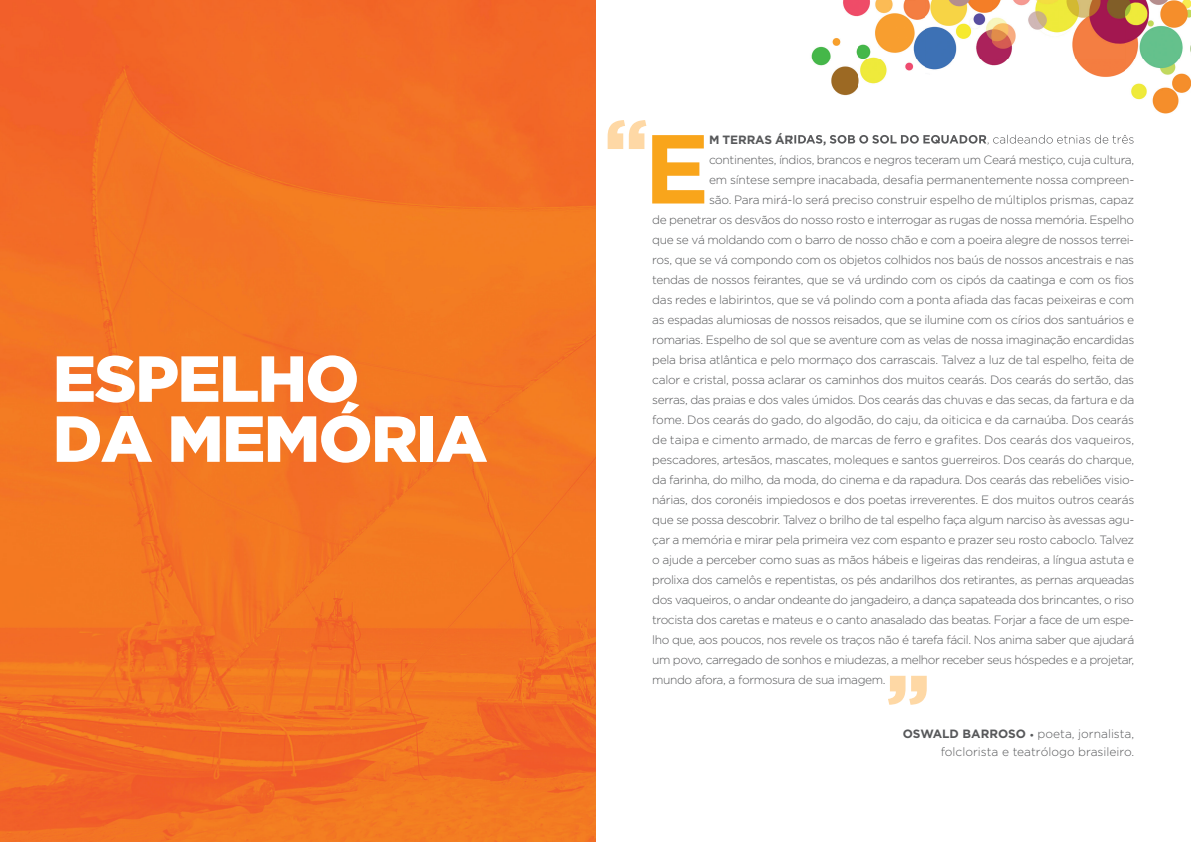
<style>
.page{position:relative;width:1191px;height:842px;background:#fff}
.page>*{position:absolute;margin:0;border:0;box-sizing:border-box;transform-origin:0 0}
.t1{font:900 80px "Gotham";color:#fed8a5}
.t2{font:900 65px/60px "Gotham";letter-spacing:-.025em;color:#fff}
.t3{font:300 12px "Gotham";letter-spacing:-.03em;color:#57585a}
.t4{font:300 12px "Gotham";letter-spacing:-.005em;color:#57585a}
.t5{font:300 12px/18px "Gotham";color:#57585a;text-align:right}
.s1{font-weight:700;font-size:97.7px;color:#f9a51b}
.s2{font-weight:700}
.s3{font-family:"Scala Sans";font-weight:400}
</style>
<div class="page">
<img style="left:0;top:0;width:595px;height:842px">
<img style="left:811px;top:0;width:380px;height:146px">
<img style="left:791px;top:132px;width:195px;height:13px">
<img style="left:987px;top:135px;width:147px;height:10px">
<h2 class="t2" style="left:53px;top:347px;width:436px">ESPELHO<br>DA MEMÓRIA</h2>
<h1 class="t1" style="left:604px;top:102px;width:107px">“<span class="s1">E</span></h1>
<p class="t3" style="left:709px;top:153px;width:427px">continentes, índios, brancos e negros teceram um Ceará mestiço, cuja cultura,</p>
<p class="t3" style="left:709px;top:173px;width:427px">em síntese sempre inacabada, desafia permanentemente nossa compreen-</p>
<p class="t3" style="left:709px;top:193px;width:427px">são. Para mirá-lo será preciso construir espelho de múltiplos prismas, capaz</p>
<p class="t3" style="left:652px;top:213px;width:483px">de penetrar os desvãos do nosso rosto e interrogar as rugas de nossa memória. Espelho</p>
<p class="t3" style="left:652px;top:233px;width:483px">que se vá moldando com o barro de nosso chão e com a poeira alegre de nossos terrei-</p>
<p class="t3" style="left:652px;top:253px;width:483px">ros, que se vá compondo com os objetos colhidos nos baús de nossos ancestrais e nas</p>
<p class="t3" style="left:652px;top:273px;width:483px">tendas de nossos feirantes, que se vá urdindo com os cipós da caatinga e com os fios</p>
<p class="t3" style="left:652px;top:293px;width:483px">das redes e labirintos, que se vá polindo com a ponta afiada das facas peixeiras e com</p>
<p class="t3" style="left:652px;top:313px;width:483px">as espadas alumiosas de nossos reisados, que se ilumine com os círios dos santuários e</p>
<p class="t3" style="left:652px;top:333px;width:483px">romarias. Espelho de sol que se aventure com as velas de nossa imaginação encardidas</p>
<p class="t3" style="left:652px;top:353px;width:483px">pela brisa atlântica e pelo mormaço dos carrascais. Talvez a luz de tal espelho, feita de</p>
<p class="t3" style="left:652px;top:373px;width:483px">calor e cristal, possa aclarar os caminhos dos muitos cearás. Dos cearás do sertão, das</p>
<p class="t3" style="left:652px;top:393px;width:483px">serras, das praias e dos vales úmidos. Dos cearás das chuvas e das secas, da fartura e da</p>
<p class="t3" style="left:652px;top:413px;width:483px">fome. Dos cearás do gado, do algodão, do caju, da oiticica e da carnaúba. Dos cearás</p>
<p class="t4" style="left:652px;top:433px;width:483px">de taipa e cimento armado, de marcas de ferro e grafites. Dos cearás dos vaqueiros,</p>
<p class="t3" style="left:652px;top:453px;width:483px">pescadores, artesãos, mascates, moleques e santos guerreiros. Dos cearás do charque,</p>
<p class="t3" style="left:652px;top:473px;width:483px">da farinha, do milho, da moda, do cinema e da rapadura. Dos cearás das rebeliões visio-</p>
<p class="t3" style="left:652px;top:493px;width:483px">nárias, dos coronéis impiedosos e dos poetas irreverentes. E dos muitos outros cearás</p>
<p class="t3" style="left:652px;top:513px;width:483px">que se possa descobrir. Talvez o brilho de tal espelho faça algum narciso às avessas agu-</p>
<p class="t3" style="left:652px;top:533px;width:483px">çar a memória e mirar pela primeira vez com espanto e prazer seu rosto caboclo. Talvez</p>
<p class="t3" style="left:652px;top:553px;width:483px">o ajude a perceber como suas as mãos hábeis e ligeiras das rendeiras, a língua astuta e</p>
<p class="t3" style="left:652px;top:573px;width:483px">prolixa dos camelôs e repentistas, os pés andarilhos dos retirantes, as pernas arqueadas</p>
<p class="t3" style="left:652px;top:593px;width:483px">dos vaqueiros, o andar ondeante do jangadeiro, a dança sapateada dos brincantes, o riso</p>
<p class="t3" style="left:652px;top:613px;width:483px">trocista dos caretas e mateus e o canto anasalado das beatas. Forjar a face de um espe-</p>
<p class="t3" style="left:652px;top:633px;width:483px">lho que, aos poucos, nos revele os traços não é tarefa fácil. Nos anima saber que ajudará</p>
<p class="t3" style="left:652px;top:653px;width:483px">um povo, carregado de sonhos e miudezas, a melhor receber seus hóspedes e a projetar,</p>
<p class="t3" style="left:652px;top:673px;width:235px">mundo afora, a formosura de sua imagem.</p>
<h1 class="t1" style="left:886px;top:657px;width:45px">”</h1>
<p class="t5" style="left:902px;top:724px;width:233px"><span class="s2">OSWALD BARROSO</span> <span class="s3">•</span> poeta, jornalista, folclorista e teatrólogo brasileiro.</p>
</div>
